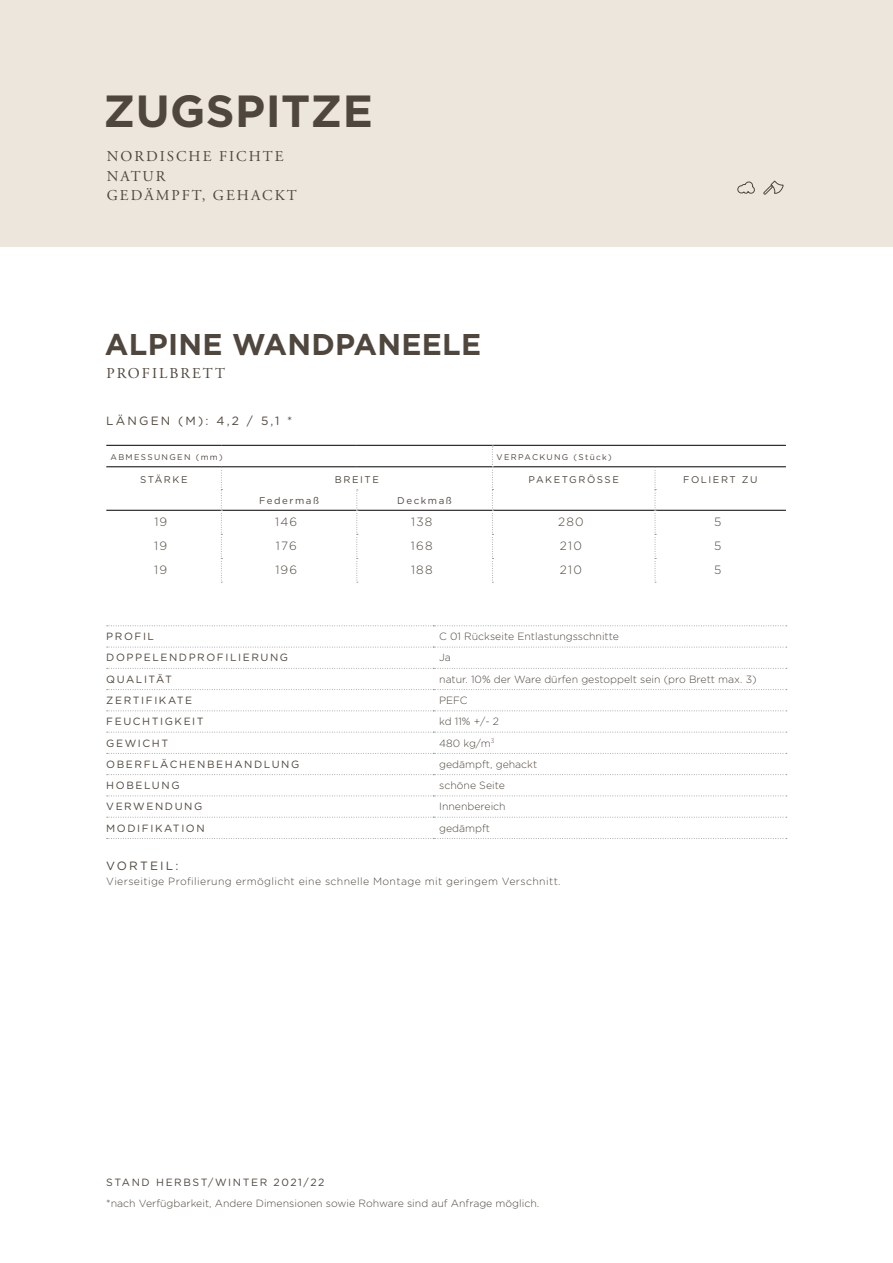
<style>
.page{position:relative;width:893px;height:1263px;background:#fff}
.page>*{position:absolute;margin:0;border:0;box-sizing:border-box;transform-origin:0 0}
.t1{font:700 45px "Gotham";letter-spacing:.01em;color:#4f473e}
.t2{font:700 30px "Gotham";letter-spacing:.01em;color:#4f473e}
.t3{font:15px/19.5px "Adobe Garamond Pro";letter-spacing:.135em;color:#4f473e}
.t4{font:300 12px "Gotham Rounded";letter-spacing:.1em;color:#4f473e}
.t5{font:12px "Gotham Rounded";letter-spacing:.18em;color:#4f473e}
.t6{font:300 10.5px "Gotham Rounded";color:#4f473e}
.t7{font:10.5px "Gotham Rounded";letter-spacing:.15em;color:#4f473e}
.t8{font:300 10.5px "Gotham Rounded";letter-spacing:.035em;color:#4f473e}
.t9{font:9.75px "Gotham Rounded";letter-spacing:.16em;color:#4f473e}
.t10{font:8.25px "Gotham Rounded";letter-spacing:.16em;color:#4f473e}
</style>
<div class="page">
<div style="left:0;top:0;width:893px;height:247px;background:#ece6dd"></div>
<hr style="left:106px;top:510px;width:115px;height:1px;background:#000">
<hr style="left:222px;top:510px;width:134px;height:1px;background:#000">
<hr style="left:357px;top:510px;width:135px;height:1px;background:#000">
<hr style="left:493px;top:510px;width:162px;height:1px;background:#000">
<hr style="left:655px;top:510px;width:131px;height:1px;background:#000">
<hr style="left:106px;top:466px;width:115px;height:1px;background:#000">
<hr style="left:221px;top:466px;width:136px;height:1px;background:#000">
<hr style="left:357px;top:466px;width:135px;height:1px;background:#000">
<hr style="left:493px;top:466px;width:162px;height:1px;background:#000">
<hr style="left:655px;top:466px;width:131px;height:1px;background:#000">
<hr style="left:106px;top:445px;width:115px;height:1px;background:#000">
<hr style="left:221px;top:445px;width:136px;height:1px;background:#000">
<hr style="left:357px;top:445px;width:135px;height:1px;background:#000">
<hr style="left:492px;top:445px;width:163px;height:1px;background:#000">
<hr style="left:655px;top:445px;width:131px;height:1px;background:#000">
<svg style="left:221px;top:467px;width:1px;height:116px"></svg>
<svg style="left:356px;top:489px;width:2px;height:94px"></svg>
<svg style="left:655px;top:467px;width:1px;height:116px"></svg>
<svg style="left:492px;top:445px;width:1px;height:138px"></svg>
<svg style="left:107px;top:625px;width:680px;height:1px"></svg>
<svg style="left:107px;top:647px;width:680px;height:1px"></svg>
<svg style="left:107px;top:668px;width:680px;height:1px"></svg>
<svg style="left:107px;top:689px;width:680px;height:1px"></svg>
<svg style="left:107px;top:710px;width:680px;height:1px"></svg>
<svg style="left:107px;top:732px;width:680px;height:1px"></svg>
<svg style="left:107px;top:753px;width:680px;height:1px"></svg>
<svg style="left:107px;top:774px;width:680px;height:1px"></svg>
<svg style="left:107px;top:795px;width:680px;height:1px"></svg>
<svg style="left:107px;top:817px;width:680px;height:1px"></svg>
<svg style="left:107px;top:838px;width:680px;height:1px"></svg>
<svg style="left:737px;top:181px;width:18px;height:13px"></svg>
<svg style="left:763px;top:180px;width:21px;height:15px"></svg>
<h1 class="t1" style="left:103px;top:85px;width:271px">ZUGSPITZE</h1>
<h3 class="t3" style="left:107px;top:147px;width:192px">NORDISCHE FICHTE<br>NATUR<br>GEDÄMPFT, GEHACKT</h3>
<h2 class="t2" style="left:105px;top:327px;width:378px">ALPINE WANDPANEELE</h2>
<h3 class="t3" style="left:107px;top:364px;width:120px">PROFILBRETT</h3>
<p class="t5" style="left:106px;top:412px;width:188px">LÄNGEN (M): 4,2 / 5,1 *</p>
<p class="t10" style="left:111px;top:452px;width:114px">ABMESSUNGEN (mm)</p>
<p class="t10" style="left:497px;top:452px;width:117px">VERPACKUNG (Stück)</p>
<p class="t9" style="left:140px;top:473px;width:49px">STÄRKE</p>
<p class="t9" style="left:335px;top:473px;width:46px">BREITE</p>
<p class="t9" style="left:529px;top:473px;width:92px">PAKETGRÖSSE</p>
<p class="t9" style="left:683px;top:473px;width:76px">FOLIERT ZU</p>
<p class="t9" style="left:259px;top:494px;width:62px">Federmaß</p>
<p class="t9" style="left:397px;top:494px;width:56px">Deckmaß</p>
<p class="t4" style="left:154px;top:514px;width:14px">19</p>
<p class="t4" style="left:275px;top:514px;width:24px">146</p>
<p class="t4" style="left:411px;top:514px;width:23px">138</p>
<p class="t4" style="left:558px;top:514px;width:27px">280</p>
<p class="t4" style="left:714px;top:514px;width:9px">5</p>
<p class="t4" style="left:154px;top:538px;width:14px">19</p>
<p class="t4" style="left:276px;top:538px;width:22px">176</p>
<p class="t4" style="left:411px;top:538px;width:23px">168</p>
<p class="t4" style="left:560px;top:538px;width:24px">210</p>
<p class="t4" style="left:714px;top:538px;width:9px">5</p>
<p class="t4" style="left:154px;top:562px;width:14px">19</p>
<p class="t4" style="left:275px;top:562px;width:23px">196</p>
<p class="t4" style="left:411px;top:562px;width:23px">188</p>
<p class="t4" style="left:560px;top:562px;width:24px">210</p>
<p class="t4" style="left:714px;top:562px;width:9px">5</p>
<p class="t7" style="left:106px;top:629px;width:49px">PROFIL</p>
<p class="t6" style="left:439px;top:629px;width:181px">C 01 Rückseite Entlastungsschnitte</p>
<p class="t7" style="left:106px;top:650px;width:183px">DOPPELENDPROFILIERUNG</p>
<p class="t6" style="left:439px;top:651px;width:13px">Ja</p>
<p class="t7" style="left:106px;top:672px;width:67px">QUALITÄT</p>
<p class="t6" style="left:439px;top:672px;width:319px">natur. 10% der Ware dürfen gestoppelt sein (pro Brett max. 3)</p>
<p class="t7" style="left:106px;top:693px;width:88px">ZERTIFIKATE</p>
<p class="t6" style="left:439px;top:693px;width:30px">PEFC</p>
<p class="t7" style="left:106px;top:714px;width:99px">FEUCHTIGKEIT</p>
<p class="t6" style="left:439px;top:714px;width:61px">kd 11% +/- 2</p>
<p class="t7" style="left:106px;top:736px;width:63px">GEWICHT</p>
<p class="t6" style="left:439px;top:736px;width:57px">480 kg/m<sup>3</sup></p>
<p class="t7" style="left:106px;top:757px;width:195px">OBERFLÄCHENBEHANDLUNG</p>
<p class="t6" style="left:439px;top:757px;width:99px">gedämpft, gehackt</p>
<p class="t7" style="left:106px;top:778px;width:75px">HOBELUNG</p>
<p class="t6" style="left:439px;top:778px;width:67px">schöne Seite</p>
<p class="t7" style="left:106px;top:799px;width:98px">VERWENDUNG</p>
<p class="t6" style="left:439px;top:799px;width:68px">Innenbereich</p>
<p class="t7" style="left:106px;top:821px;width:100px">MODIFIKATION</p>
<p class="t6" style="left:439px;top:821px;width:52px">gedämpft</p>
<p class="t5" style="left:106px;top:858px;width:74px">VORTEIL:</p>
<p class="t8" style="left:106px;top:874px;width:456px">Vierseitige Profilierung ermöglicht eine schnelle Montage mit geringem Verschnitt.</p>
<p class="t7" style="left:106px;top:1175px;width:220px">STAND HERBST/WINTER 2021/22</p>
<p class="t6" style="left:106px;top:1196px;width:434px">*nach Verfügbarkeit, Andere Dimensionen sowie Rohware sind auf Anfrage möglich.</p>
</div>
